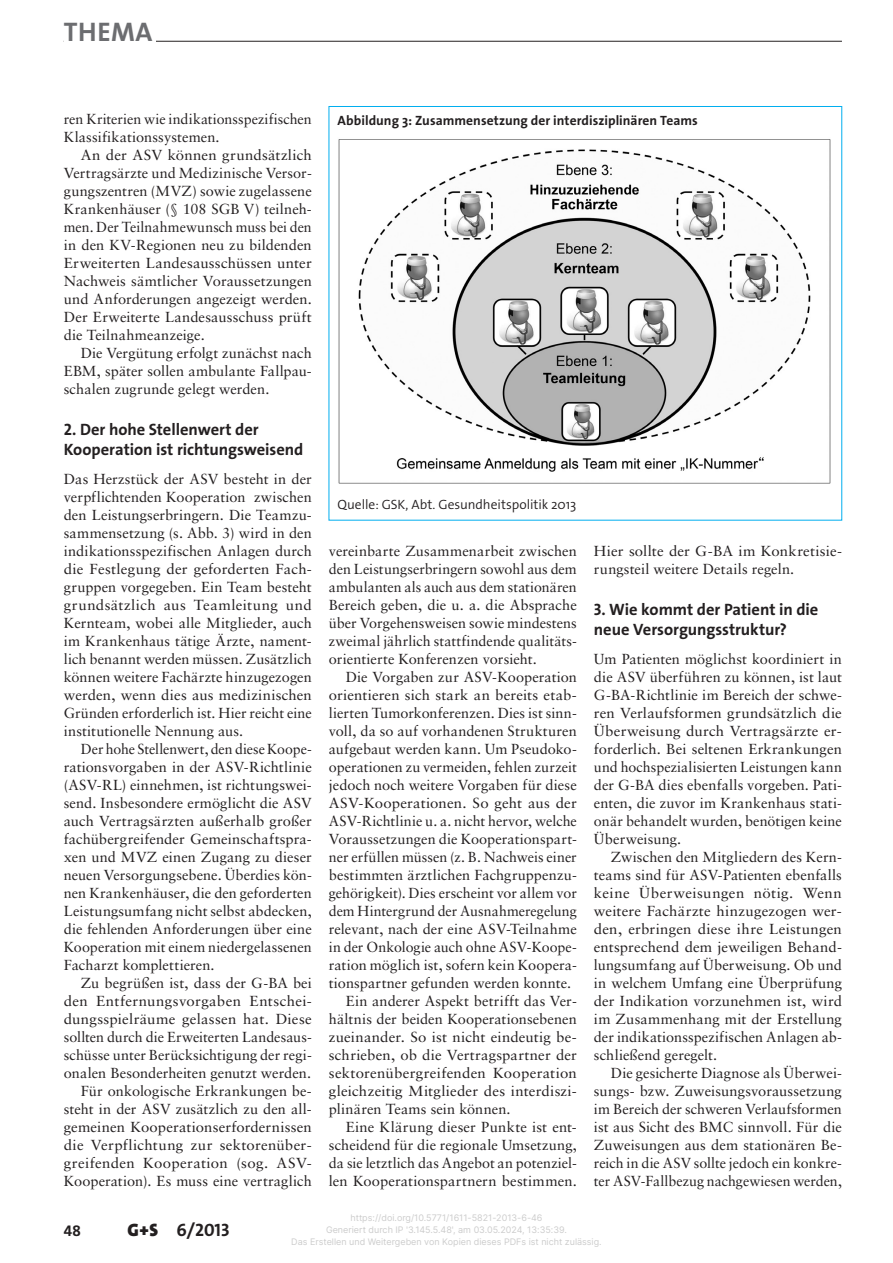
<style>
.page{position:relative;width:893px;height:1263px;background:#fff}
.page>*{position:absolute;margin:0;border:0;box-sizing:border-box;transform-origin:0 0}
.t1{font:700 27px "The Sans Os F";letter-spacing:.015em;color:#6c6d70}
.t2{font:700 18px "The Sans Os F";color:#231f20}
.t3{font:700 16.5px/19.8px "The Sans Os F";letter-spacing:-.005em;color:#231f20}
.t4{font:700 15px "Frutiger";color:#231f20}
.t5{font:14.55px/18px "Sabon LT Std";letter-spacing:.005em;color:#231f20;text-align:justify}
.t6{font:700 13.5px "The Sans Os F";letter-spacing:.005em;color:#231f20}
.t7{font:300 13.5px "The Sans Os F";color:#231f20}
.t8{font:9px/12px "Inter";color:#ccc;text-align:center}
.s1{font-weight:900}
</style>
<div class="page">
<hr style="left:64px;top:41px;width:778px;height:1px;background:#231f20">
<hr style="left:64px;top:39px;width:92px;height:3px;background:#fff">
<img style="left:338px;top:139px;width:492px;height:344px">
<h1 class="t1" style="left:64px;top:14px;width:90px">THEMA</h1>
<p class="t5" style="left:64px;top:110px;width:250px">ren Kriterien wie indikationsspezifischen<br>Klassifikationssystemen.</p>
<p class="t5" style="left:64px;top:146px;width:250px;text-indent:17px">An der ASV können grundsätzlich Vertragsärzte und Medizinische Versor&shy;gungszentren (MVZ) sowie zugelassene Krankenhäuser (§ 108 SGB V) teilneh&shy;men. Der Teilnahmewunsch muss bei den in den KV-Regionen neu zu bildenden Erweiterten Landesausschüssen unter Nachweis sämtlicher Voraussetzungen und Anforderungen angezeigt werden.<br>Der Erweiterte Landesausschuss prüft die Teilnahmeanzeige.</p>
<p class="t5" style="left:64px;top:344px;width:250px;text-indent:17px">Die Vergütung erfolgt zunächst nach EBM, später sollen ambulante Fallpau&shy;schalen zugrunde gelegt werden.</p>
<p class="t3" style="left:64px;top:420px;width:241px">2. Der hohe Stellenwert der<br>Kooperation ist richtungsweisend</p>
<p class="t5" style="left:64px;top:470px;width:250px">Das Herzstück der ASV besteht in der verpflichtenden Kooperation zwischen den Leistungserbringern. Die Teamzu&shy;sammensetzung (s. Abb. 3) wird in den indikationsspezifischen Anlagen durch die Festlegung der geforderten Fach&shy;gruppen vorgegeben. Ein Team besteht grundsätzlich aus Teamleitung und Kernteam, wobei alle Mitglieder, auch im Krankenhaus tätige Ärzte, nament&shy;lich benannt werden müssen. Zusätzlich können weitere Fachärzte hinzugezogen werden, wenn dies aus medizinischen Gründen erforderlich ist. Hier reicht eine institutionelle Nennung aus.</p>
<p class="t5" style="left:64px;top:740px;width:250px;text-indent:17px">Der hohe Stellenwert, den diese Koope&shy;rationsvorgaben in der ASV-Richtlinie (ASV-RL) einnehmen, ist richtungswei&shy;send. Insbesondere ermöglicht die ASV auch Vertragsärzten außerhalb großer fachübergreifender Gemeinschaftspra&shy;xen und MVZ einen Zugang zu dieser neuen Versorgungsebene. Überdies kön&shy;nen Krankenhäuser, die den geforderten Leistungsumfang nicht selbst abdecken, die fehlenden Anforderungen über eine Kooperation mit einem niedergelassenen Facharzt komplettieren.</p>
<p class="t5" style="left:64px;top:974px;width:250px;text-align:right">Zu begrüßen ist, dass der G-BA bei den Entfernungsvorgaben Entschei&shy;dungsspielräume gelassen hat. Diese sollten durch die Erweiterten Landesaus&shy;schüsse unter Berücksichtigung der regi&shy;onalen Besonderheiten genutzt werden.<br>Für onkologische Erkrankungen be&shy;steht in der ASV zusätzlich zu den all&shy;gemeinen Kooperationserfordernissen die Verpflichtung zur sektorenüber&shy;greifenden Kooperation (sog. ASV-Kooperation). Es muss eine vertraglich</p>
<p class="t6" style="left:338px;top:112px;width:362px">Abbildung 3: Zusammensetzung der interdisziplinären Teams</p>
<p class="t7" style="left:338px;top:495px;width:240px">Quelle: GSK, Abt. Gesundheitspolitik 2013</p>
<p class="t5" style="left:329px;top:542px;width:250px">vereinbarte Zusammenarbeit zwischen den Leistungserbringern sowohl aus dem ambulanten als auch aus dem stationären Bereich geben, die u. a. die Absprache über Vorgehensweisen sowie mindestens zweimal jährlich stattfindende qualitäts&shy;orientierte Konferenzen vorsieht.</p>
<p class="t5" style="left:346px;top:668px;width:233px">Die Vorgaben zur ASV-Kooperation</p>
<p class="t5" style="left:329px;top:686px;width:250px">orientieren sich stark an bereits etab-</p>
<p class="t5" style="left:329px;top:704px;width:250px">lierten Tumorkonferenzen. Dies ist sinn-</p>
<p class="t5" style="left:329px;top:722px;width:250px">voll, da so auf vorhandenen Strukturen</p>
<p class="t5" style="left:329px;top:740px;width:250px">aufgebaut werden kann. Um Pseudoko-</p>
<p class="t5" style="left:329px;top:758px;width:250px">operationen zu vermeiden, fehlen zurzeit</p>
<p class="t5" style="left:329px;top:776px;width:250px">jedoch noch weitere Vorgaben für diese</p>
<p class="t5" style="left:329px;top:794px;width:250px">ASV-Kooperationen. So geht aus der</p>
<p class="t5" style="left:329px;top:812px;width:250px">ASV-Richtlinie u. a. nicht hervor, welche</p>
<p class="t5" style="left:329px;top:830px;width:250px">Voraussetzungen die Kooperationspart-</p>
<p class="t5" style="left:329px;top:848px;width:249px">ner erfüllen müssen (z. B. Nachweis einer</p>
<p class="t5" style="left:329px;top:866px;width:250px">bestimmten ärztlichen Fachgruppenzu-</p>
<p class="t5" style="left:329px;top:884px;width:250px">gehörigkeit). Dies erscheint vor allem vor</p>
<p class="t5" style="left:329px;top:902px;width:250px">dem Hintergrund der Ausnahmeregelung</p>
<p class="t5" style="left:329px;top:920px;width:250px">relevant, nach der eine ASV-Teilnahme</p>
<p class="t5" style="left:329px;top:938px;width:250px">in der Onkologie auch ohne ASV-Koope-</p>
<p class="t5" style="left:329px;top:956px;width:250px">ration möglich ist, sofern kein Koopera-</p>
<p class="t5" style="left:329px;top:974px;width:244px">tionspartner gefunden werden konnte.</p>
<p class="t5" style="left:346px;top:992px;width:233px">Ein anderer Aspekt betrifft das Ver-</p>
<p class="t5" style="left:329px;top:1010px;width:250px">hältnis der beiden Kooperationsebenen</p>
<p class="t5" style="left:329px;top:1028px;width:250px">zueinander. So ist nicht eindeutig be-</p>
<p class="t5" style="left:329px;top:1046px;width:250px">schrieben, ob die Vertragspartner der</p>
<p class="t5" style="left:329px;top:1064px;width:249px">sektorenübergreifenden Kooperation</p>
<p class="t5" style="left:329px;top:1082px;width:248px">gleichzeitig Mitglieder des interdiszi-</p>
<p class="t5" style="left:329px;top:1100px;width:183px">plinären Teams sein können.</p>
<p class="t5" style="left:346px;top:1118px;width:233px">Eine Klärung dieser Punkte ist ent-</p>
<p class="t5" style="left:329px;top:1136px;width:250px">scheidend für die regionale Umsetzung,</p>
<p class="t5" style="left:329px;top:1154px;width:250px">da sie letztlich das Angebot an potenziel-</p>
<p class="t5" style="left:329px;top:1172px;width:250px">len Kooperationspartnern bestimmen.</p>
<p class="t5" style="left:594px;top:542px;width:250px">Hier sollte der G-BA im Konkretisie&shy;rungsteil weitere Details regeln.</p>
<p class="t3" style="left:594px;top:600px;width:226px">3. Wie kommt der Patient in die neue Versorgungsstruktur?</p>
<p class="t5" style="left:594px;top:650px;width:250px">Um Patienten möglichst koordiniert in die ASV überführen zu können, ist laut G-BA-Richtlinie im Bereich der schwe&shy;ren Verlaufsformen grundsätzlich die Überweisung durch Vertragsärzte er&shy;forderlich. Bei seltenen Erkrankungen und hochspezialisierten Leistungen kann der G-BA dies ebenfalls vorgeben. Pati&shy;enten, die zuvor im Krankenhaus stati&shy;onär behandelt wurden, benötigen keine Überweisung.</p>
<p class="t5" style="left:594px;top:848px;width:250px;text-indent:17px">Zwischen den Mitgliedern des Kern&shy;teams sind für ASV-Patienten ebenfalls keine Überweisungen nötig. Wenn weitere Fachärzte hinzugezogen wer&shy;den, erbringen diese ihre Leistungen entsprechend dem jeweiligen Behand&shy;lungsumfang auf Überweisung. Ob und in welchem Umfang eine Überprüfung der Indikation vorzunehmen ist, wird im Zusammenhang mit der Erstellung der indikationsspezifischen Anlagen ab&shy;schließend geregelt.</p>
<p class="t5" style="left:594px;top:1064px;width:250px;text-indent:17px">Die gesicherte Diagnose als Überwei&shy;sungs- bzw. Zuweisungsvoraussetzung im Bereich der schweren Verlaufsformen ist aus Sicht des BMC sinnvoll. Für die Zuweisungen aus dem stationären Be&shy;reich in die ASV sollte jedoch ein konkre&shy;ter ASV-Fallbezug nachgewiesen werden,</p>
<p class="t4" style="left:64px;top:1222px;width:19px">48</p>
<p class="t2" style="left:128px;top:1219px;width:104px"><span class="s1">G+S</span> 6/2013</p>
<p class="t8" style="left:291px;top:1212px;width:312px">https://doi.org/10.5771/1611-5821-2013-6-46<br>Generiert durch IP '3.145.5.48', am 03.05.2024, 13:35:39.<br>Das Erstellen und Weitergeben von Kopien dieses PDFs ist nicht zulässig.</p>
</div>
